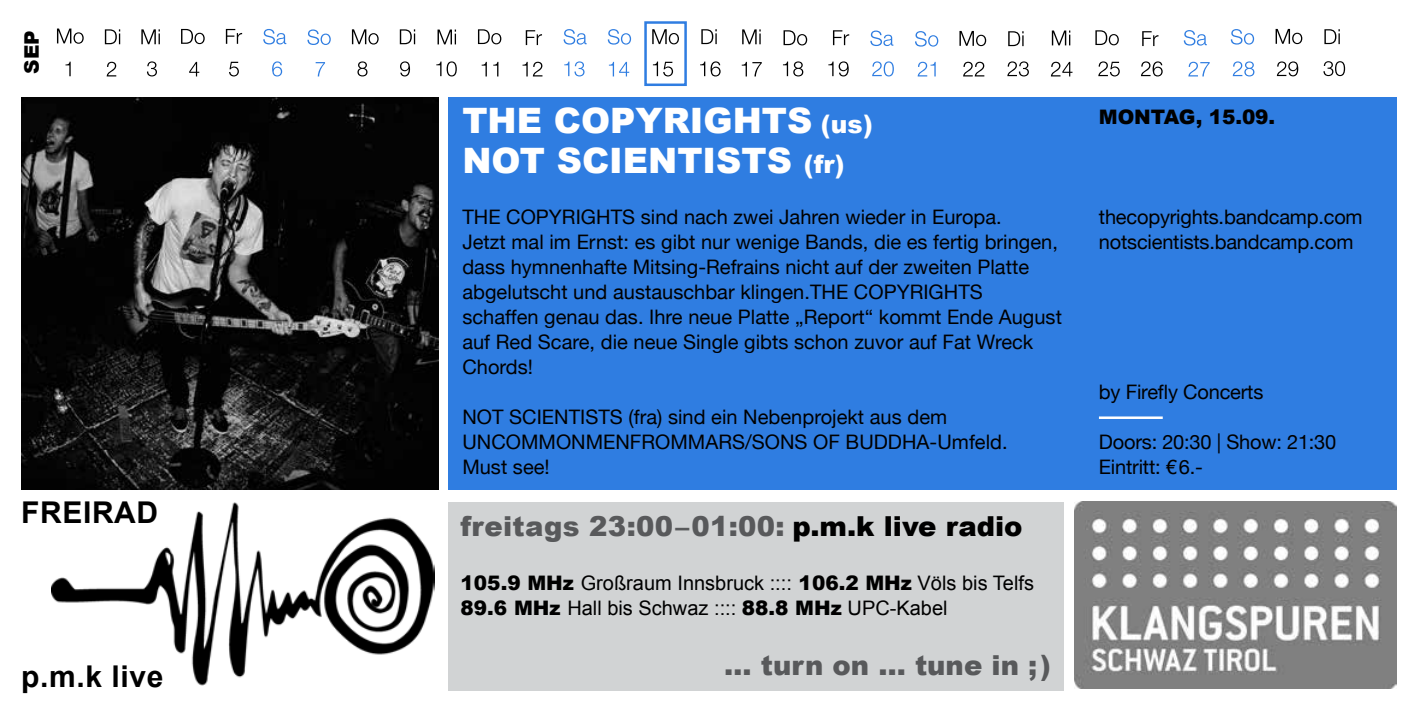
<style>
.page{position:relative;width:1418px;height:709px;background:#fff}
.page>*{position:absolute;margin:0;border:0;box-sizing:border-box;transform-origin:0 0}
.t1{font:900 35px "Arial";color:#fff}
.t2{font:700 30px "Arial";letter-spacing:.02em;color:#000}
.t3{font:900 27.5px "Arial";letter-spacing:.005em;color:#58595b}
.t4{font:900 25px "Arial";color:#fff}
.t5{font:20px/25px "Helvetica Neue";color:#000}
.t6{font:20px/25px "Arial";color:#000}
.t7{font:900 20px "Arial";letter-spacing:-.005em;color:#000}
.s1{color:#000}
.s2{font-weight:900}
</style>
<div class="page">
<svg style="left:263px;top:29px;width:23px;height:15px"></svg>
<svg style="left:272px;top:61px;width:10px;height:15px"></svg>
<svg style="left:526px;top:30px;width:16px;height:15px"></svg>
<svg style="left:522px;top:62px;width:5px;height:14px"></svg>
<svg style="left:533px;top:62px;width:9px;height:14px"></svg>
<svg style="left:147px;top:61px;width:10px;height:15px"></svg>
<svg style="left:141px;top:29px;width:19px;height:15px"></svg>
<svg style="left:107px;top:62px;width:9px;height:14px"></svg>
<svg style="left:105px;top:29px;width:15px;height:15px"></svg>
<svg style="left:229px;top:62px;width:10px;height:14px"></svg>
<svg style="left:226px;top:29px;width:16px;height:15px"></svg>
<svg style="left:189px;top:62px;width:10px;height:14px"></svg>
<svg style="left:181px;top:29px;width:24px;height:15px"></svg>
<svg style="left:316px;top:62px;width:9px;height:14px"></svg>
<svg style="left:307px;top:29px;width:24px;height:16px"></svg>
<svg style="left:357px;top:61px;width:10px;height:15px"></svg>
<svg style="left:352px;top:29px;width:26px;height:16px"></svg>
<svg style="left:400px;top:61px;width:10px;height:15px"></svg>
<svg style="left:400px;top:29px;width:15px;height:15px"></svg>
<svg style="left:481px;top:62px;width:6px;height:14px"></svg>
<svg style="left:493px;top:62px;width:5px;height:14px"></svg>
<svg style="left:478px;top:29px;width:23px;height:15px"></svg>
<svg style="left:436px;top:61px;width:21px;height:15px"></svg>
<svg style="left:437px;top:30px;width:19px;height:14px"></svg>
<svg style="left:609px;top:62px;width:20px;height:14px"></svg>
<svg style="left:607px;top:29px;width:24px;height:16px"></svg>
<svg style="left:564px;top:61px;width:20px;height:15px"></svg>
<svg style="left:563px;top:29px;width:23px;height:16px"></svg>
<svg style="left:653px;top:62px;width:20px;height:14px"></svg>
<svg style="left:652px;top:29px;width:27px;height:15px"></svg>
<svg style="left:700px;top:61px;width:20px;height:15px"></svg>
<svg style="left:701px;top:29px;width:15px;height:15px"></svg>
<svg style="left:741px;top:62px;width:20px;height:14px"></svg>
<svg style="left:742px;top:29px;width:18px;height:15px"></svg>
<svg style="left:828px;top:61px;width:20px;height:15px"></svg>
<svg style="left:833px;top:30px;width:16px;height:15px"></svg>
<svg style="left:783px;top:61px;width:20px;height:15px"></svg>
<svg style="left:783px;top:30px;width:24px;height:15px"></svg>
<svg style="left:872px;top:61px;width:21px;height:15px"></svg>
<svg style="left:870px;top:31px;width:23px;height:15px"></svg>
<svg style="left:917px;top:62px;width:18px;height:14px"></svg>
<svg style="left:915px;top:31px;width:23px;height:16px"></svg>
<svg style="left:963px;top:62px;width:21px;height:14px"></svg>
<svg style="left:959px;top:31px;width:27px;height:15px"></svg>
<svg style="left:1007px;top:61px;width:21px;height:15px"></svg>
<svg style="left:1008px;top:31px;width:15px;height:15px"></svg>
<svg style="left:1141px;top:61px;width:21px;height:15px"></svg>
<svg style="left:1142px;top:31px;width:16px;height:15px"></svg>
<svg style="left:1098px;top:61px;width:21px;height:15px"></svg>
<svg style="left:1095px;top:30px;width:23px;height:15px"></svg>
<svg style="left:1051px;top:62px;width:21px;height:14px"></svg>
<svg style="left:1051px;top:31px;width:19px;height:14px"></svg>
<svg style="left:1188px;top:62px;width:21px;height:14px"></svg>
<svg style="left:1183px;top:30px;width:23px;height:16px"></svg>
<svg style="left:1232px;top:61px;width:22px;height:15px"></svg>
<svg style="left:1230px;top:29px;width:24px;height:16px"></svg>
<svg style="left:1276px;top:61px;width:22px;height:15px"></svg>
<svg style="left:1275px;top:29px;width:27px;height:15px"></svg>
<svg style="left:1323px;top:61px;width:21px;height:15px"></svg>
<svg style="left:1324px;top:29px;width:15px;height:15px"></svg>
<svg style="left:65px;top:62px;width:6px;height:14px"></svg>
<svg style="left:57px;top:29px;width:27px;height:15px"></svg>
<div style="left:448px;top:97px;width:948px;height:392px;background:#2f7de1"></div>
<hr style="left:1098px;top:416px;width:64px;height:3px;background:#fff">
<img style="left:21px;top:97px;width:417px;height:392px">
<div style="left:644px;top:21px;width:43px;height:65px;border:2px solid #2f7de1"></div>
<div style="left:448px;top:502px;width:615px;height:188px;background:#d1d3d4"></div>
<img style="left:1074px;top:502px;width:322px;height:186px">
<img style="left:51px;top:502px;width:383px;height:184px">
<p class="t7" style="left:17px;top:74px;width:45px;rotate:-90deg">SEP</p>
<h2 class="t2" style="left:21px;top:493px;width:138px">FREIRAD</h2>
<h2 class="t2" style="left:21px;top:657px;width:144px">p.m.k live</h2>
<h1 class="t1" style="left:462px;top:95px;width:325px">THE COPYRIGHTS</h1>
<p class="t4" style="left:821px;top:106px;width:53px">(us)</p>
<h1 class="t1" style="left:462px;top:135px;width:280px">NOT SCIENTISTS</h1>
<p class="t4" style="left:803px;top:146px;width:42px">(fr)</p>
<p class="t5" style="left:462px;top:204px;width:601px">THE COPYRIGHTS sind nach zwei Jahren wieder in Europa.<br>Jetzt mal im Ernst: es gibt nur wenige Bands, die es fertig bringen, dass hymnenhafte Mitsing-Refrains nicht auf der zweiten Platte abgelutscht und austauschbar klingen.THE COPYRIGHTS schaffen genau das. Ihre neue Platte „Report“ kommt Ende August auf Red Scare, die neue Single gibts schon zuvor auf Fat Wreck Chords!</p>
<p class="t5" style="left:462px;top:404px;width:547px">NOT SCIENTISTS (fra) sind ein Nebenprojekt aus dem<br>UNCOMMONMENFROMMARS/SONS OF BUDDHA-Umfeld.<br>Must see!</p>
<h3 class="t3" style="left:460px;top:506px;width:563px">freitags 23:00–01:00: <span class="s1">p.m.k live radio</span></h3>
<p class="t6" style="left:460px;top:570px;width:575px"><span class="s2">105.9 MHz</span> Großraum Innsbruck :::: <span class="s2">106.2 MHz</span> Völs bis Telfs<br><span class="s2">89.6 MHz</span> Hall bis Schwaz :::: <span class="s2">88.8 MHz</span> UPC-Kabel</p>
<h3 class="t3" style="left:724px;top:645px;width:328px">… turn on … tune in ;)</h3>
<p class="t7" style="left:1098px;top:102px;width:178px">Montag , 15.09.</p>
<p class="t5" style="left:1098px;top:204px;width:265px">thecopyrights.bandcamp.com notscientists.bandcamp.com</p>
<p class="t5" style="left:1098px;top:379px;width:166px">by Firefly Concerts</p>
<p class="t5" style="left:1098px;top:429px;width:239px">Doors: 20:30 | Show: 21:30<br>Eintritt: €6.-</p>
</div>
